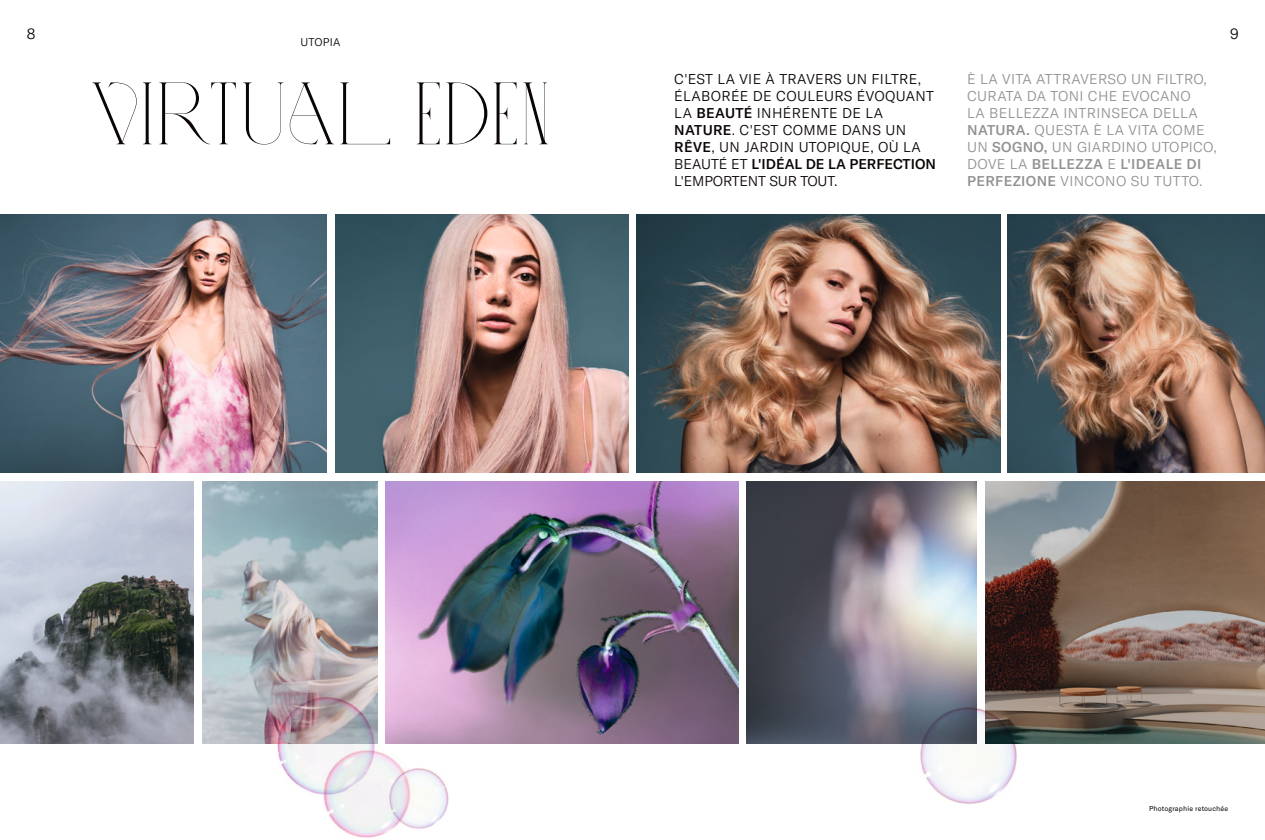
<style>
.page{position:relative;width:1265px;height:840px;background:#fff}
.page>*{position:absolute;margin:0;border:0;box-sizing:border-box;transform-origin:0 0}
.t1{font:88.2px "Love";color:#0a0504}
.t2{font:300 15px "GT America";color:#0a0504}
.t3{font:300 14px/17px "GT America";letter-spacing:.025em;color:#929292}
.t4{font:300 14px/17px "GT America";letter-spacing:.025em;color:#0a0504}
.t5{font:300 11px "GT America";letter-spacing:.025em;color:#0a0504}
.t6{font:7px "GT America";letter-spacing:.02em;color:#0a0504}
.s1{font-weight:500}
</style>
<div class="page">
<img style="left:0;top:481px;width:193px;height:262px">
<img style="left:202px;top:481px;width:175px;height:262px">
<img style="left:386px;top:481px;width:352px;height:262px">
<img style="left:746px;top:481px;width:230px;height:262px">
<img style="left:985px;top:481px;width:279px;height:262px">
<img style="left:1007px;top:214px;width:257px;height:258px">
<img style="left:0;top:214px;width:327px;height:258px">
<img style="left:637px;top:214px;width:363px;height:258px">
<img style="left:335px;top:214px;width:293px;height:258px">
<img style="left:891px;top:699px;width:144px;height:105px">
<img style="left:275px;top:689px;width:103px;height:104px">
<img style="left:419px;top:768px;width:30px;height:61px">
<img style="left:312px;top:738px;width:107px;height:100px">
<p class="t2" style="left:27px;top:25px;width:10px">8</p>
<p class="t2" style="left:1229px;top:25px;width:10px">9</p>
<p class="t5" style="left:300px;top:35px;width:42px">UTOPIA</p>
<h1 class="t1" style="left:89px;top:68px;width:464px">VIRTUAL EDEN</h1>
<p class="t4" style="left:674px;top:70px;width:263px">C'EST LA VIE À TRAVERS UN FILTRE,<br>ÉLABORÉE DE COULEURS ÉVOQUANT<br>LA <span class="s1">BEAUTÉ</span> INHÉRENTE DE LA<br><span class="s1">NATURE</span>. C'EST COMME DANS UN<br><span class="s1">RÊVE</span>, UN JARDIN UTOPIQUE, OÙ LA<br>BEAUTÉ ET <span class="s1">L'IDÉAL DE LA PERFECTION<br></span>L'EMPORTENT SUR TOUT.</p>
<p class="t3" style="left:967px;top:70px;width:251px">È LA VITA ATTRAVERSO UN FILTRO,<br>CURATA DA TONI CHE EVOCANO<br>LA BELLEZZA INTRINSECA DELLA<br><span class="s1">NATURA.</span> QUESTA È LA VITA COME<br>UN <span class="s1">SOGNO,</span> UN GIARDINO UTOPICO,<br>DOVE LA <span class="s1">BELLEZZA</span> E <span class="s1">L'IDEALE DI<br>PERFEZIONE</span> VINCONO SU TUTTO.</p>
<p class="t6" style="left:1148px;top:803px;width:80px">Photographie retouchée</p>
</div>
